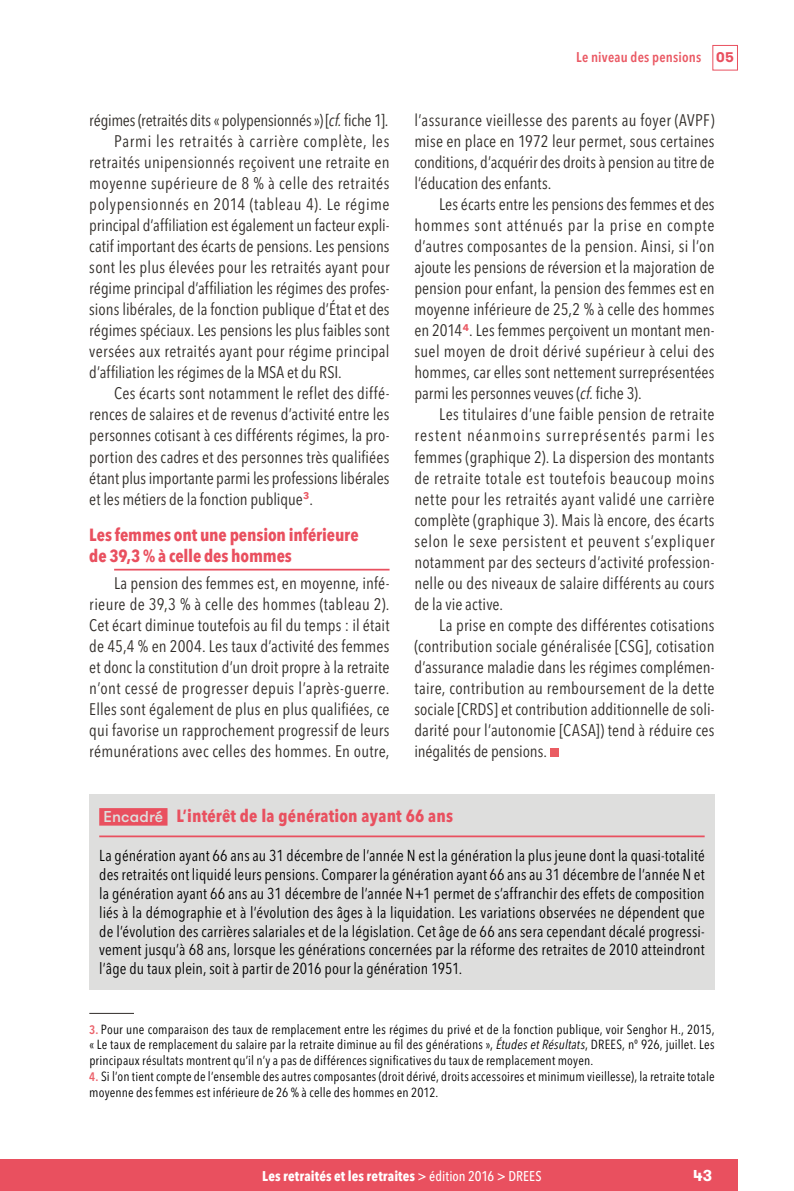
<style>
.page{position:relative;width:794px;height:1191px;background:#fff}
.page>*{position:absolute;margin:0;border:0;box-sizing:border-box;transform-origin:0 0}
.Titre2{font:700 condensed 17.5px/21px "Avenir Next LT Pro";letter-spacing:-.005em;color:#e9505f}
.ENC_titre_rouge{font:700 condensed 17.5px "Avenir Next LT Pro";letter-spacing:.01em;color:#e9505f}
.Texte{font:condensed 16.62px/21px "Avenir Next LT Pro";letter-spacing:.005em;color:#302c28;text-align:justify}
.ENC_texte{font:condensed 15.75px/18.9px "Avenir Next LT Pro";letter-spacing:.005em;color:#000;text-align:justify}
.t1{font:700 15.75px "GT Walsheim";color:#fff}
.t2{font:700 condensed 14px "Avenir Next LT Pro";letter-spacing:.01em;color:#fff}
.t3{font:600 condensed 14px "Avenir Next LT Pro";letter-spacing:.015em;color:#ea5964}
.t4{font:condensed 13.12px/15.8px "Avenir Next LT Pro";letter-spacing:.015em;color:#000;text-align:justify}
.s1{font-style:italic}
.s2{font-family:"GT Walsheim Pro Trial";font-weight:700;font-stretch:normal;color:#e9505f}
.s3{font-family:"GT Walsheim";font-weight:500;font-stretch:normal;font-size:15.75px;color:#dededd}
.s4{font-weight:600;font-size:12.25px;color:#eb616a}
.s5{font-weight:500}
</style>
<div class="page">
<div style="left:712px;top:45px;width:26px;height:25px;border:1px solid #e9505f"></div>
<div style="left:0;top:1159px;width:738px;height:32px;background:#e9505f"></div>
<hr style="left:114px;top:569px;width:275px;height:1px;background:#e9505f">
<div style="left:550px;top:748px;width:8px;height:8px;background:#ea5c62"></div>
<hr style="left:89px;top:1013px;width:45px;height:1px;background:#302c28">
<div style="left:89px;top:794px;width:625px;height:195px;background:#dededd"></div>
<hr style="left:99px;top:835px;width:605px;height:2px;background:#e9505f">
<div style="left:99px;top:808px;width:68px;height:17px;background:#e9505f"></div>
<p class="Texte" style="left:89px;top:110px;width:298px">régimes (retraités dits « polypensionnés ») [<span class="s1">cf.</span> fiche 1].</p>
<p class="Texte" style="left:89px;top:131px;width:302px;text-indent:25px">Parmi les retraités à carrière complète, les retraités unipensionnés reçoivent une retraite en moyenne supérieure de 8 % à celle des retraités polypensionnés en 2014 (tableau 4). Le régime principal d’affiliation est également un facteur expli&shy;catif important des écarts de pensions. Les pensions sont les plus élevées pour les retraités ayant pour régime principal d’affiliation les régimes des profes&shy;sions libérales, de la fonction publique d’État et des régimes spéciaux. Les pensions les plus faibles sont versées aux retraités ayant pour régime principal d’affiliation les régimes de la MSA et du RSI.</p>
<p class="Texte" style="left:89px;top:383px;width:302px;text-indent:25px">Ces écarts sont notamment le reflet des diffé&shy;rences de salaires et de revenus d’activité entre les personnes cotisant à ces différents régimes, la pro&shy;portion des cadres et des personnes très qualifiées étant plus importante parmi les professions libérales et les métiers de la fonction publique<sup>3</sup>.</p>
<p class="Titre2" style="left:89px;top:524px;width:271px">Les femmes ont une pension inférieure de 39,3 % à celle des hommes</p>
<p class="Texte" style="left:89px;top:572px;width:302px;text-align:left;text-indent:25px">La pension des femmes est, en moyenne, infé&shy;rieure de 39,3 % à celle des hommes (tableau 2).<br>Cet écart diminue toutefois au fil du temps : il était de 45,4 % en 2004. Les taux d’activité des femmes et donc la constitution d’un droit propre à la retraite n’ont cessé de progresser depuis l’après-guerre.<br>Elles sont également de plus en plus qualifiées, ce qui favorise un rapprochement progressif de leurs rémunérations avec celles des hommes. En outre,</p>
<p class="t3" style="left:576px;top:49px;width:159px">Le niveau des pensions <span class="s2">05</span></p>
<p class="Texte" style="left:414px;top:110px;width:302px">l’assurance vieillesse des parents au foyer (AVPF) mise en place en 1972 leur permet, sous certaines conditions, d’acquérir des droits à pension au titre de l’éducation des enfants.</p>
<p class="Texte" style="left:414px;top:194px;width:302px;text-indent:25px">Les écarts entre les pensions des femmes et des hommes sont atténués par la prise en compte d’autres composantes de la pension. Ainsi, si l’on ajoute les pensions de réversion et la majoration de pension pour enfant, la pension des femmes est en moyenne inférieure de 25,2 % à celle des hommes en 2014<sup>4</sup>. Les femmes perçoivent un montant men&shy;suel moyen de droit dérivé supérieur à celui des hommes, car elles sont nettement surreprésentées parmi les personnes veuves (<span class="s1">cf.</span> fiche 3).</p>
<p class="Texte" style="left:414px;top:404px;width:302px;text-indent:25px">Les titulaires d’une faible pension de retraite restent néanmoins surreprésentés parmi les femmes (graphique 2). La dispersion des montants de retraite totale est toutefois beaucoup moins nette pour les retraités ayant validé une carrière complète (graphique 3). Mais là encore, des écarts selon le sexe persistent et peuvent s’expliquer notamment par des secteurs d’activité profession&shy;nelle ou des niveaux de salaire différents au cours de la vie active.</p>
<p class="Texte" style="left:414px;top:614px;width:302px;text-indent:25px">La prise en compte des différentes cotisations (contribution sociale généralisée [CSG], cotisation d’assurance maladie dans les régimes complémen&shy;taire, contribution au remboursement de la dette sociale [CRDS] et contribution additionnelle de soli&shy;darité pour l’autonomie [CASA]) tend à réduire ces inégalités de pensions.</p>
<p class="ENC_titre_rouge" style="left:103px;top:805px;width:351px"><span class="s3">Encadré</span> L’intérêt de la génération ayant 66 ans</p>
<p class="ENC_texte" style="left:99px;top:846px;width:607px">La génération ayant 66 ans au 31 décembre de l’année N est la génération la plus jeune dont la quasi-totalité des retraités ont liquidé leurs pensions. Comparer la génération ayant 66 ans au 31 décembre de l’année N et la génération ayant 66 ans au 31 décembre de l’année N+1 permet de s’affranchir des effets de composition liés à la démographie et à l’évolution des âges à la liquidation. Les variations observées ne dépendent que de l’évolution des carrières salariales et de la législation. Cet âge de 66 ans sera cependant décalé progressi&shy;vement jusqu’à 68 ans, lorsque les générations concernées par la réforme des retraites de 2010 atteindront l’âge du taux plein, soit à partir de 2016 pour la génération 1951.</p>
<p class="t4" style="left:89px;top:1021px;width:627px"><span class="s4">3.</span> Pour une comparaison des taux de remplacement entre les régimes du privé et de la fonction publique, voir Senghor H., 2015, « Le taux de remplacement du salaire par la retraite diminue au fil des générations », <span class="s1">Études et Résultats</span>, DREES, nº 926, juillet. Les principaux résultats montrent qu’il n’y a pas de différences significatives du taux de remplacement moyen.</p>
<p class="t4" style="left:89px;top:1068px;width:627px"><span class="s4">4.</span> Si l’on tient compte de l’ensemble des autres composantes (droit dérivé, droits accessoires et minimum vieillesse), la retraite totale moyenne des femmes est inférieure de 26 % à celle des hommes en 2012.</p>
<p class="t2" style="left:262px;top:1167px;width:281px">Les retraités et les retraites <span class="s5">&gt; édition 2016 &gt; DREES</span></p>
<p class="t1" style="left:693px;top:1165px;width:21px">43</p>
</div>
